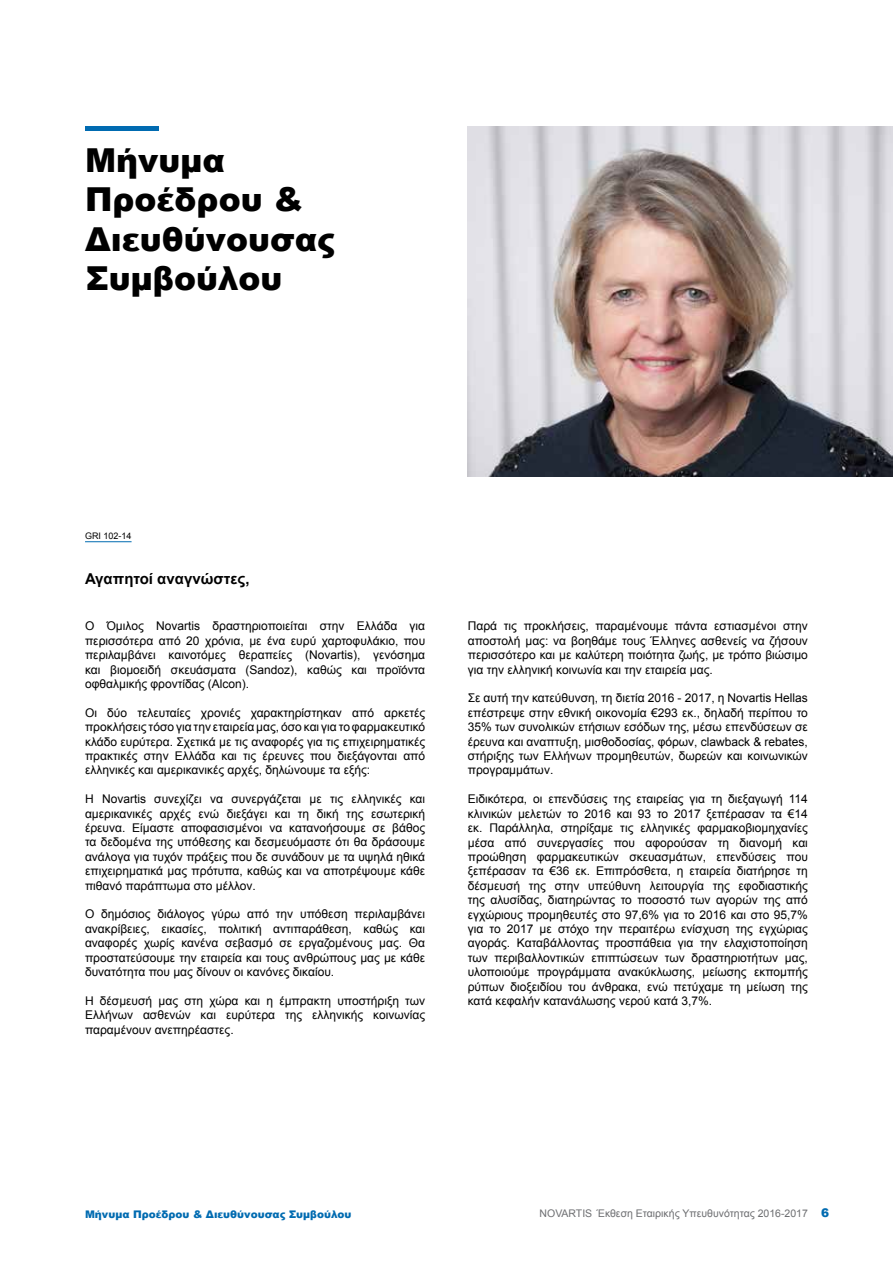
<style>
.page{position:relative;width:893px;height:1263px;background:#fff}
.page>*{position:absolute;margin:0;border:0;box-sizing:border-box;transform-origin:0 0}
.t1{font:900 33px/39.6px "Arial";color:#000}
.t2{font:700 15px "Arial";color:#000}
.t3{font:12px/14.4px "Arial";color:#000;text-align:justify}
.t4{font:10.5px "Arial";color:#6d6e71}
.t5{font:900 10.5px "Arial";color:#006bb1}
.t6{font:9px "Arial";color:#000}
.s1{font-weight:900;font-size:12px;color:#006bb1}
</style>
<div class="page">
<hr style="left:85px;top:126px;width:74px;height:4px;background:#006bb1">
<img style="left:468px;top:126px;width:425px;height:351px">
<hr style="left:85px;top:541px;width:47px;height:1px;background:#006bb1">
<h1 class="t1" style="left:85px;top:139px;width:251px">Μήνυμα<br>Προέδρου &amp;<br>Διευθύνουσας<br>Συμβούλου</h1>
<p class="t6" style="left:85px;top:530px;width:48px">GRI 102-14</p>
<p class="t2" style="left:85px;top:568px;width:166px">Αγαπητοί αναγνώστες,</p>
<p class="t3" style="left:85px;top:619px;width:342px">O Όμιλος Νovartis δραστηριοποιείται στην Ελλάδα για περισσότερα από 20 χρόνια, με ένα ευρύ χαρτοφυλάκιο, που περιλαμβάνει καινοτόμες θεραπείες (Novartis), γενόσημα και βιομοειδή σκευάσματα (Sandoz), καθώς και προϊόντα οφθαλμικής φροντίδας (Alcon).</p>
<p class="t3" style="left:85px;top:705px;width:342px">Οι δύο τελευταίες χρονιές χαρακτηρίστηκαν από αρκετές προκλήσεις τόσο για την εταιρεία μας, όσο και για το φαρμακευτικό κλάδο ευρύτερα. Σχετικά με τις αναφορές για τις επιχειρηματικές πρακτικές στην Ελλάδα και τις έρευνες που διεξάγονται από ελληνικές και αμερικανικές αρχές, δηλώνουμε τα εξής:</p>
<p class="t3" style="left:85px;top:792px;width:342px">Η Novartis συνεχίζει να συνεργάζεται με τις ελληνικές και αμερικανικές αρχές ενώ διεξάγει και τη δική της εσωτερική έρευνα. Είμαστε αποφασισμένοι να κατανοήσουμε σε βάθος τα δεδομένα της υπόθεσης και δεσμευόμαστε ότι θα δράσουμε ανάλογα για τυχόν πράξεις που δε συνάδουν με τα υψηλά ηθικά επιχειρηματικά μας πρότυπα, καθώς και να αποτρέψουμε κάθε πιθανό παράπτωμα στο μέλλον.</p>
<p class="t3" style="left:85px;top:907px;width:342px">Ο δημόσιος διάλογος γύρω από την υπόθεση περιλαμβάνει ανακρίβειες, εικασίες, πολιτική αντιπαράθεση, καθώς και αναφορές χωρίς κανένα σεβασμό σε εργαζομένους μας. Θα προστατεύσουμε την εταιρεία και τους ανθρώπους μας με κάθε δυνατότητα που μας δίνουν οι κανόνες δικαίου.</p>
<p class="t3" style="left:85px;top:993px;width:342px">Η δέσμευσή μας στη χώρα και η έμπρακτη υποστήριξη των Ελλήνων ασθενών και ευρύτερα της ελληνικής κοινωνίας παραμένουν ανεπηρέαστες.</p>
<p class="t3" style="left:468px;top:619px;width:342px">Παρά τις προκλήσεις, παραμένουμε πάντα εστιασμένοι στην αποστολή μας: να βοηθάμε τους Έλληνες ασθενείς να ζήσουν περισσότερο και με καλύτερη ποιότητα ζωής, με τρόπο βιώσιμο για την ελληνική κοινωνία και την εταιρεία μας.</p>
<p class="t3" style="left:468px;top:691px;width:342px">Σε αυτή την κατεύθυνση, τη διετία 2016 - 2017, η Novartis Hellas επέστρεψε στην εθνική οικονομία €293 εκ., δηλαδή περίπου το 35% των συνολικών ετήσιων εσόδων της, μέσω επενδύσεων σε έρευνα και αναπτυξη, μισθοδοσίας, φόρων, clawback &amp; rebates, στήριξης των Ελλήνων προμηθευτών, δωρεών και κοινωνικών προγραμμάτων.</p>
<p class="t3" style="left:468px;top:792px;width:342px">Ειδικότερα, οι επενδύσεις της εταιρείας για τη διεξαγωγή 114 κλινικών μελετών το 2016 και 93 το 2017 ξεπέρασαν τα €14 εκ. Παράλληλα, στηρίξαμε τις ελληνικές φαρμακοβιομηχανίες μέσα από συνεργασίες που αφορούσαν τη διανομή και προώθηση φαρμακευτικών σκευασμάτων, επενδύσεις που ξεπέρασαν τα €36 εκ. Επιπρόσθετα, η εταιρεία διατήρησε τη δέσμευσή της στην υπεύθυνη λειτουργία της εφοδιαστικής της αλυσίδας, διατηρώντας το ποσοστό των αγορών της από εγχώριους προμηθευτές στο 97,6% για το 2016 και στο 95,7% για το 2017 με στόχο την περαιτέρω ενίσχυση της εγχώριας αγοράς. Καταβάλλοντας προσπάθεια για την ελαχιστοποίηση των περιβαλλοντικών επιπτώσεων των δραστηριοτήτων μας, υλοποιoύμε προγράμματα ανακύκλωσης, μείωσης εκπομπής ρύπων διοξειδίου του άνθρακα, ενώ πετύχαμε τη μείωση της κατά κεφαλήν κατανάλωσης νερού κατά 3,7%.</p>
<p class="t5" style="left:85px;top:1207px;width:268px">Μήνυμα Προέδρου &amp; Διευθύνουσας Συμβούλου</p>
<p class="t4" style="left:540px;top:1207px;width:291px">novartis Έκθεση Εταιρικής Υπευθυνότητας 2016-2017 <span class="s1">6</span></p>
</div>
